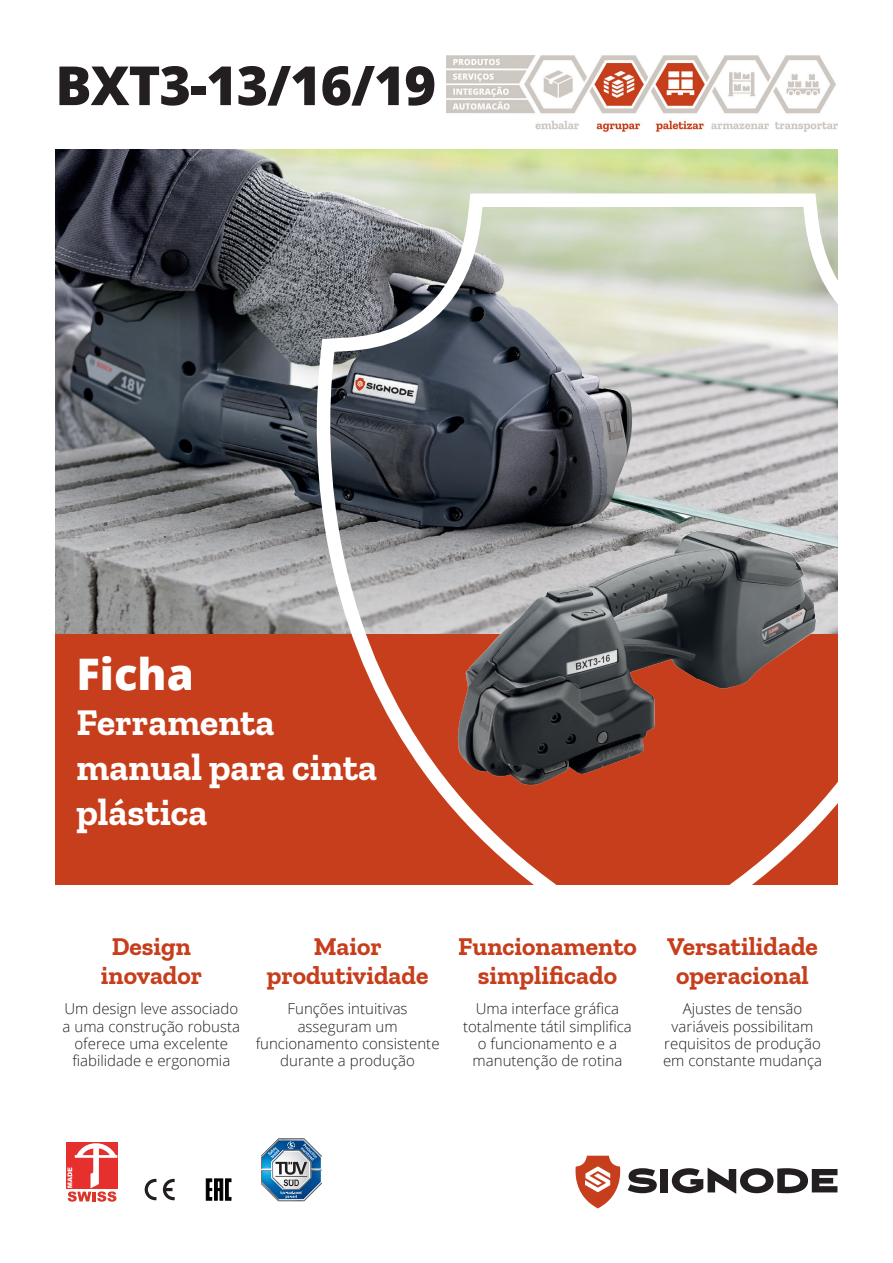
<style>
.page{position:relative;width:893px;height:1263px;background:#fff}
.page>*{position:absolute;margin:0;border:0;box-sizing:border-box;transform-origin:0 0}
.t1{font:800 54px "Open Sans";letter-spacing:-.02em;color:#231f20}
.t2{font:800 43.5px "Open Sans";color:#fff}
.t3{font:700 37.5px/45px "Zilla Slab";color:#fff}
.t4{font:700 25.5px/28.5px "Zilla Slab";color:#c63e1c;text-align:center}
.t5{font:300 15px/17.2px "Open Sans";color:#231f20;text-align:center}
</style>
<div class="page">
<div style="left:55px;top:633px;width:783px;height:251px;background:#c63e1c"></div>
<img style="left:55px;top:150px;width:783px;height:484px">
<div style="left:66px;top:1142px;width:52px;height:47px;background:#e6302d"></div>
<svg style="left:67px;top:1143px;width:50px;height:59px"></svg>
<svg style="left:145px;top:1179px;width:30px;height:21px"></svg>
<svg style="left:206px;top:1179px;width:25px;height:21px"></svg>
<svg style="left:261px;top:1138px;width:60px;height:63px"></svg>
<svg style="left:303px;top:185px;width:535px;height:700px"></svg>
<svg style="left:575px;top:1156px;width:45px;height:52px"></svg>
<svg style="left:628px;top:1168px;width:29px;height:25px"></svg>
<div style="left:661px;top:1169px;width:7px;height:23px;background:#231f20"></div>
<svg style="left:672px;top:1167px;width:165px;height:27px"></svg>
<img style="left:446px;top:55px;width:392px;height:77px">
<h1 class="t1" style="left:55px;top:44px;width:382px">BXT3-13/16/19</h1>
<h2 class="t2" style="left:77px;top:641px;width:119px">Ficha</h2>
<h3 class="t3" style="left:77px;top:700px;width:302px">Ferramenta manual para cinta plástica</h3>
<h3 class="t4" style="left:101px;top:932px;width:103px">Design inovador</h3>
<h3 class="t4" style="left:267px;top:932px;width:163px">Maior produtividade</h3>
<h3 class="t4" style="left:458px;top:932px;width:180px">Funcionamento simplificado</h3>
<h3 class="t4" style="left:667px;top:932px;width:152px">Versatilidade operacional</h3>
<p class="t5" style="left:63px;top:1000px;width:179px">Um design leve associado a uma construção robusta oferece uma excelente fiabilidade e ergonomia</p>
<p class="t5" style="left:256px;top:1000px;width:185px">Funções intuitivas asseguram um funcionamento consistente durante a produção</p>
<p class="t5" style="left:463px;top:1000px;width:170px">Uma interface gráfica totalmente tátil simplifica o funcionamento e a manutenção de rotina</p>
<p class="t5" style="left:663px;top:1000px;width:161px">Ajustes de tensão variáveis possibilitam requisitos de produção em constante mudança</p>
</div>
